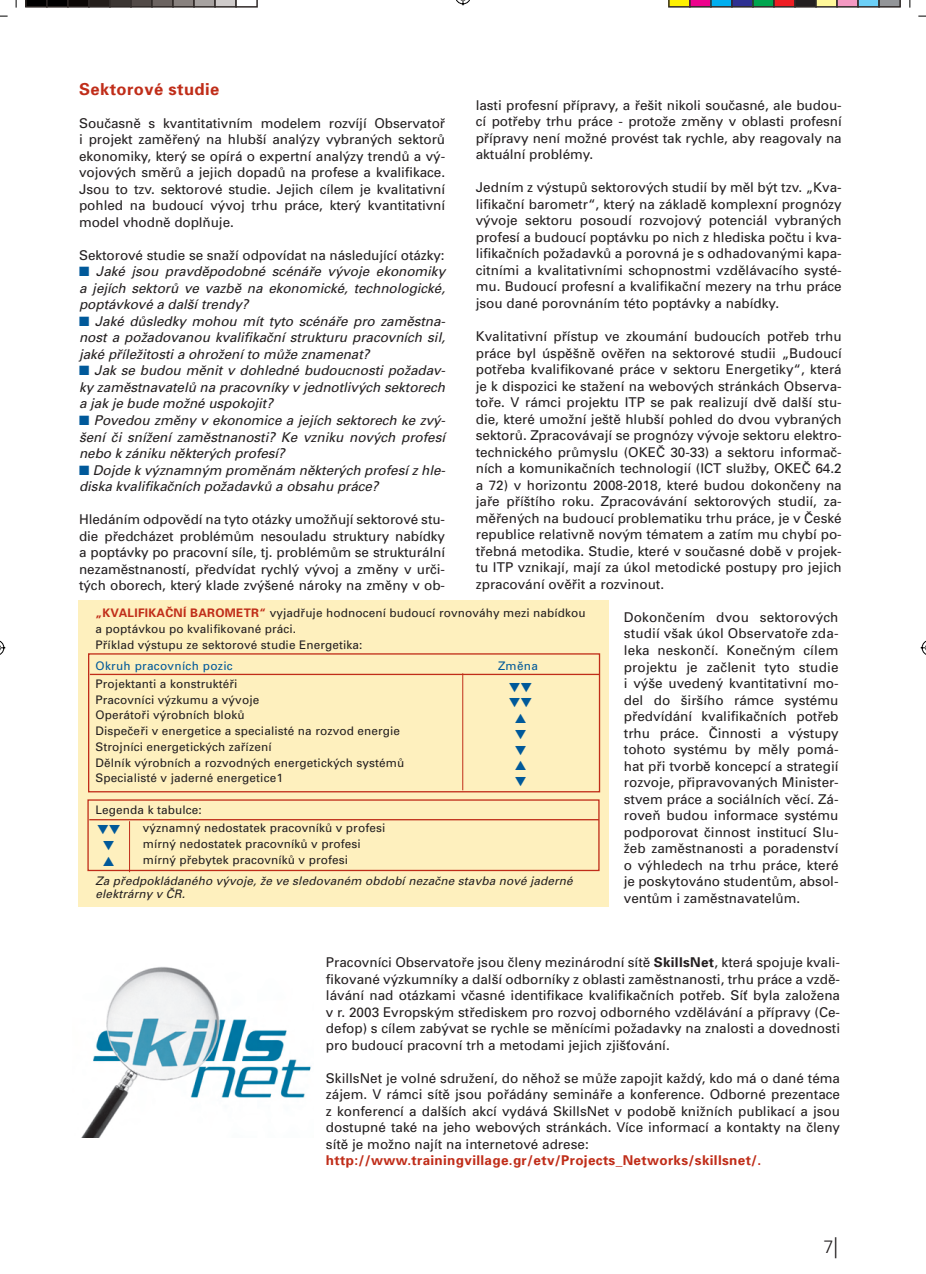
<style>
.page{position:relative;width:926px;height:1274px;background:#fff}
.page>*{position:absolute;margin:0;border:0;box-sizing:border-box;transform-origin:0 0}
.t1{font:300 18px "Univers CE";color:#231f20}
.t2{font:700 16.5px "Univers CE";letter-spacing:.025em;color:#c02d19}
.t3{font:13.5px/16.5px "Univers CE";color:#231f20;text-align:justify}
.t4{font:italic 13.5px/16.5px "Univers CE";letter-spacing:-.005em;color:#231f20;text-align:justify}
.t5{font:700 13.5px "Univers CE";letter-spacing:.025em;color:#c02d19}
.t6{font:13.05px/15.8px "Zapf Dingbats ITC";color:#00599a;text-align:center}
.t7{font:11.85px/15.8px "Univers CE";letter-spacing:.01em;color:#231f20}
.t8{font:italic 11.85px/13px "Univers CE";letter-spacing:.01em;color:#231f20}
.t9{font:11.85px "Univers CE";letter-spacing:.025em;color:#00599a}
.s1{color:#00599a}
.s2{font-weight:700;color:#c02d19}
.s3{font-weight:700}
.s4{font-size:21px}
</style>
<div class="page">
<img style="left:82px;top:967px;width:229px;height:170px">
<div style="left:78px;top:600px;width:530px;height:306px;background:#fef0be"></div>
<svg style="left:87px;top:653px;width:513px;height:218px"></svg>
<hr style="left:90px;top:673px;width:509px;height:2px;background:#c02d19">
<hr style="left:462px;top:673px;width:1px;height:117px;background:#c02d19">
<hr style="left:129px;top:821px;width:1px;height:51px;background:#c02d19">
<hr style="left:89px;top:819px;width:509px;height:1px;background:#c02d19">
<svg style="left:0;top:15px;width:8px;height:2px"></svg>
<svg style="left:918px;top:15px;width:7px;height:2px"></svg>
<svg style="left:15px;top:0;width:2px;height:8px"></svg>
<svg style="left:456px;top:0;width:14px;height:6px"></svg>
<svg style="left:0;top:640px;width:6px;height:15px"></svg>
<svg style="left:920px;top:640px;width:6px;height:15px"></svg>
<svg style="left:25px;top:0;width:233px;height:8px;background:#5b5655"></svg>
<svg style="left:668px;top:0;width:232px;height:8px;background:#7b7270"></svg>
<svg style="left:509px;top:682px;width:22px;height:10px"></svg>
<p class="t2" style="left:79px;top:82px;width:142px">Sektorové studie</p>
<p class="t3" style="left:79px;top:116px;width:367px">Současně s kvantitativním modelem rozvíjí Observatoř i projekt zaměřený na hlubší analýzy vybraných sektorů ekonomiky, který se opírá o expertní analýzy trendů a vý&shy;vojových směrů a jejich dopadů na profese a kvalifikace.<br>Jsou to tzv. sektorové studie. Jejich cílem je kvalitativní pohled na budoucí vývoj trhu práce, který kvantitativní model vhodně doplňuje.</p>
<p class="t3" style="left:79px;top:248px;width:367px">Sektorové studie se snaží odpovídat na následující otázky:</p>
<p class="t4" style="left:79px;top:264px;width:367px"><span class="s1">■</span> Jaké jsou pravděpodobné scénáře vývoje ekonomiky a jejích sektorů ve vazbě na ekonomické, technologické, poptávkové a další trendy?</p>
<p class="t4" style="left:79px;top:314px;width:367px"><span class="s1">■</span> Jaké důsledky mohou mít tyto scénáře pro zaměstna&shy;nost a požadovanou kvalifikační strukturu pracovních sil, jaké příležitosti a ohrožení to může znamenat?</p>
<p class="t4" style="left:79px;top:363px;width:367px"><span class="s1">■</span> Jak se budou měnit v dohledné budoucnosti požadav&shy;ky zaměstnavatelů na pracovníky v jednotlivých sektorech a jak je bude možné uspokojit?</p>
<p class="t4" style="left:79px;top:413px;width:367px"><span class="s1">■</span> Povedou změny v ekonomice a jejích sektorech ke zvý&shy;šení či snížení zaměstnanosti? Ke vzniku nových profesí nebo k zániku některých profesí?</p>
<p class="t4" style="left:79px;top:462px;width:367px"><span class="s1">■</span> Dojde k významným proměnám některých profesí z hle&shy;diska kvalifikačních požadavků a obsahu práce?</p>
<p class="t3" style="left:79px;top:512px;width:367px">Hledáním odpovědí na tyto otázky umožňují sektorové stu&shy;die předcházet problémům nesouladu struktury nabídky a poptávky po pracovní síle, tj. problémům se strukturální nezaměstnaností, předvídat rychlý vývoj a změny v urči&shy;tých oborech, který klade zvýšené nároky na změny v ob-</p>
<p class="t3" style="left:475px;top:98px;width:367px">lasti profesní přípravy, a řešit nikoli současné, ale budou&shy;cí potřeby trhu práce - protože změny v oblasti profesní přípravy není možné provést tak rychle, aby reagovaly na aktuální problémy.</p>
<p class="t3" style="left:475px;top:180px;width:367px">Jedním z výstupů sektorových studií by měl být tzv. „Kva&shy;lifikační barometr“, který na základě komplexní prognózy vývoje sektoru posoudí rozvojový potenciál vybraných profesí a budoucí poptávku po nich z hlediska počtu i kva&shy;lifikačních požadavků a porovná je s odhadovanými kapa&shy;citními a kvalitativními schopnostmi vzdělávacího systé&shy;mu. Budoucí profesní a kvalifikační mezery na trhu práce jsou dané porovnáním této poptávky a nabídky.</p>
<p class="t3" style="left:475px;top:329px;width:367px">Kvalitativní přístup ve zkoumání budoucích potřeb trhu práce byl úspěšně ověřen na sektorové studii „Budoucí potřeba kvalifikované práce v sektoru Energetiky“, která je k dispozici ke stažení na webových stránkách Observa&shy;toře. V rámci projektu ITP se pak realizují dvě další stu&shy;die, které umožní ještě hlubší pohled do dvou vybraných sektorů. Zpracovávají se prognózy vývoje sektoru elektro&shy;technického průmyslu (OKEČ 30-33) a sektoru informač&shy;ních a komunikačních technologií (ICT služby, OKEČ 64.2 a 72) v horizontu 2008-2018, které budou dokončeny na jaře příštího roku. Zpracovávání sektorových studií, za&shy;měřených na budoucí problematiku trhu práce, je v České republice relativně novým tématem a zatím mu chybí po&shy;třebná metodika. Studie, které v současné době v projek&shy;tu ITP vznikají, mají za úkol metodické postupy pro jejich zpracování ověřit a rozvinout.</p>
<p class="t7" style="left:95px;top:606px;width:491px"><span class="s2">„KVALIFIKAČNÍ BAROMETR“</span> vyjadřuje hodnocení budoucí rovnováhy mezi nabídkou a poptávkou po kvalifikované práci.<br>Příklad výstupu ze sektorové studie Energetika:</p>
<p class="t9" style="left:95px;top:660px;width:139px">Okruh pracovních pozic</p>
<p class="t9" style="left:498px;top:660px;width:41px">Změna</p>
<p class="t7" style="left:95px;top:677px;width:310px">Projektanti a konstruktéři<br>Pracovníci výzkumu a vývoje<br>Operátoři výrobních bloků<br>Dispečeři v energetice a specialisté na rozvod energie Strojníci energetických zařízení<br>Dělník výrobních a rozvodných energetických systémů Specialisté v jaderné energetice1</p>
<p class="t7" style="left:143px;top:801px;width:244px;line-height:18.3px;text-indent:-47px">Legenda k tabulce:<br>významný nedostatek pracovníků v profesi</p>
<p class="t7" style="left:143px;top:836px;width:219px">mírný nedostatek pracovníků v profesi mírný přebytek pracovníků v profesi</p>
<p class="t8" style="left:95px;top:874px;width:478px">Za předpokládaného vývoje, že ve sledovaném období nezačne stavba nové jaderné elektrárny v ČR.</p>
<p class="t6" style="left:508px;top:695px;width:25px">▼▼ ▲ ▼ ▼ ▲ ▼</p>
<p class="t6" style="left:97px;top:822px;width:25px">▼▼ ▼ ▲</p>
<p class="t3" style="left:623px;top:610px;width:216px">Dokončením dvou sektorových studií však úkol Observatoře zda&shy;leka neskončí. Konečným cílem projektu je začlenit tyto studie i výše uvedený kvantitativní mo&shy;del do širšího rámce systému předvídání kvalifikačních potřeb trhu práce. Činnosti a výstupy tohoto systému by měly pomá&shy;hat při tvorbě koncepcí a strategií rozvoje, připravovaných Minister&shy;stvem práce a sociálních věcí. Zá&shy;roveň budou informace systému podporovat činnost institucí Slu&shy;žeb zaměstnanosti a poradenství o výhledech na trhu práce, které je poskytováno studentům, absol&shy;ventům i zaměstnavatelům.</p>
<p class="t3" style="left:326px;top:955px;width:515px">Pracovníci Observatoře jsou členy mezinárodní sítě <span class="s3">SkillsNet</span>, která spojuje kvali&shy;fikované výzkumníky a další odborníky z oblasti zaměstnanosti, trhu práce a vzdě&shy;lávání nad otázkami včasné identifikace kvalifikačních potřeb. Síť byla založena v r. 2003 Evropským střediskem pro rozvoj odborného vzdělávání a přípravy (Ce&shy;defop) s cílem zabývat se rychle se měnícími požadavky na znalosti a dovednosti pro budoucí pracovní trh a metodami jejich zjišťování.</p>
<p class="t3" style="left:326px;top:1070px;width:515px">SkillsNet je volné sdružení, do něhož se může zapojit každý, kdo má o dané téma zájem. V rámci sítě jsou pořádány semináře a konference. Odborné prezentace z konferencí a dalších akcí vydává SkillsNet v podobě knižních publikací a jsou dostupné také na jeho webových stránkách. Více informací a kontakty na členy sítě je možno najít na internetové adrese:</p>
<p class="t5" style="left:326px;top:1155px;width:437px">http://www.trainingvillage.gr/etv/Projects_Networks/skillsnet/.</p>
<h1 class="t1" style="left:823px;top:1236px;width:16px">7<span class="s4">|</span></h1>
</div>
